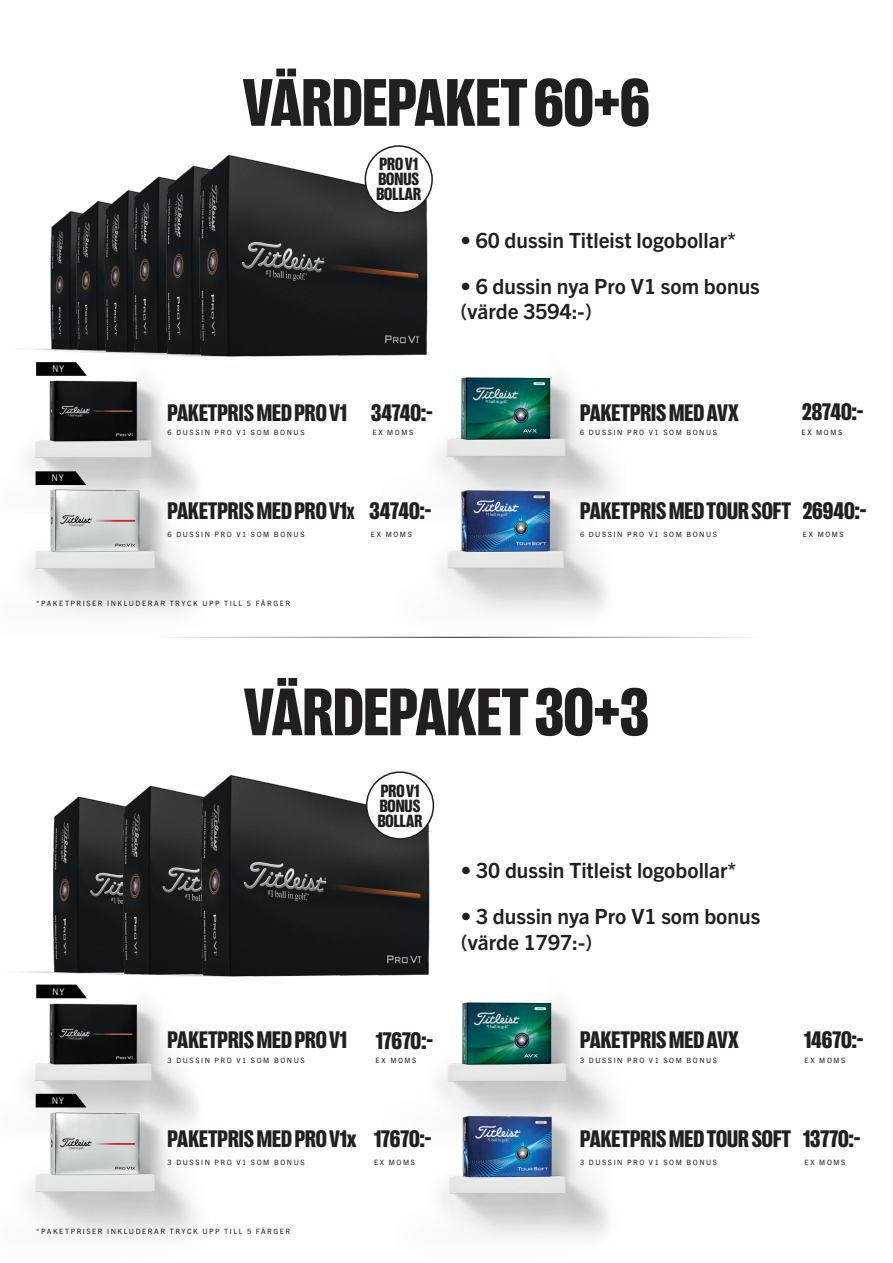
<style>
.page{position:relative;width:893px;height:1263px;background:#fff}
.page>*{position:absolute;margin:0;border:0;box-sizing:border-box;transform-origin:0 0}
.t1{font:900 condensed 68.4px "PP Right Grotesk";color:#231f20}
.t2{font:900 condensed 24.45px "PP Right Grotesk";color:#231f20}
.t3{font:700 21px/25.2px "Trade Gothic Next LT Pro";color:#231f20}
.t4{font:900 condensed 18px/15px "PP Right Grotesk";color:#231f20}
.t5{font:9px "Trade Gothic LT Std";letter-spacing:.08em;color:#fff}
.t6{font:7.35px "Trade Gothic Next LT Pro";letter-spacing:.21em;color:#231f20}
.s1{font-size:18px}
</style>
<div class="page">
<img style="left:56px;top:211px;width:24px;height:28px">
<img style="left:80px;top:201px;width:29px;height:38px">
<img style="left:109px;top:190px;width:30px;height:49px">
<img style="left:139px;top:145px;width:294px;height:212px">
<img style="left:53px;top:806px;width:14px;height:56px">
<img style="left:67px;top:793px;width:74px;height:69px">
<img style="left:141px;top:774px;width:294px;height:203px">
<div style="left:365px;top:146px;width:67px;height:67px;background:#fff;border-radius:50%"></div>
<div style="left:365px;top:145px;width:68px;height:69px;border:2px solid #231f20;border-radius:50%"></div>
<img style="left:31px;top:239px;width:206px;height:208px">
<img style="left:27px;top:447px;width:222px;height:190px">
<img style="left:382px;top:234px;width:188px;height:158px">
<img style="left:381px;top:392px;width:269px;height:245px">
<div style="left:367px;top:772px;width:66px;height:67px;background:#fff;border-radius:50%"></div>
<div style="left:366px;top:771px;width:68px;height:69px;border:2px solid #231f20;border-radius:50%"></div>
<img style="left:24px;top:862px;width:213px;height:208px">
<img style="left:27px;top:1070px;width:171px;height:169px">
<svg style="left:36px;top:362px;width:51px;height:14px"></svg>
<svg style="left:36px;top:471px;width:50px;height:14px"></svg>
<svg style="left:36px;top:984px;width:51px;height:14px"></svg>
<svg style="left:36px;top:1094px;width:50px;height:13px"></svg>
<img style="left:383px;top:859px;width:188px;height:158px">
<img style="left:438px;top:1017px;width:177px;height:222px">
<p class="t5" style="left:52px;top:363px;width:14px">NY</p>
<p class="t5" style="left:52px;top:473px;width:14px">NY</p>
<h1 class="t1" style="left:243px;top:67px;width:409px">VÄRDEPAKET 60+6</h1>
<h3 class="t4" style="left:376px;top:157px;width:46px">PRO V1<br>BONUS<br>BOLLAR</h3>
<h3 class="t3" style="left:460px;top:226px;width:277px">• 60 dussin Titleist logobollar*</h3>
<h3 class="t3" style="left:460px;top:272px;width:301px">• 6 dussin nya Pro V1 som bonus (värde 3594:-)</h3>
<h2 class="t2" style="left:580px;top:399px;width:160px">PAKETPRIS MED AVX</h2>
<h2 class="t2" style="left:168px;top:399px;width:181px">PAKETPRIS MED PRO V1</h2>
<p class="t6" style="left:168px;top:427px;width:138px">6 DUSSIN PRO V1 SOM BONUS</p>
<p class="t6" style="left:580px;top:427px;width:138px">6 DUSSIN PRO V1 SOM BONUS</p>
<h2 class="t2" style="left:371px;top:400px;width:63px">34740:-</h2>
<p class="t6" style="left:372px;top:427px;width:42px">EX MOMS</p>
<h2 class="t2" style="left:802px;top:399px;width:63px">28740:-</h2>
<p class="t6" style="left:801px;top:427px;width:42px">EX MOMS</p>
<h2 class="t2" style="left:168px;top:498px;width:189px">PAKETPRIS MED PRO V1<span class="s1">X</span></h2>
<p class="t6" style="left:168px;top:529px;width:138px">6 DUSSIN PRO V1 SOM BONUS</p>
<h2 class="t2" style="left:370px;top:498px;width:63px">34740:-</h2>
<p class="t6" style="left:371px;top:529px;width:42px">EX MOMS</p>
<h2 class="t2" style="left:580px;top:498px;width:213px">PAKETPRIS MED TOUR SOFT</h2>
<p class="t6" style="left:580px;top:529px;width:138px">6 DUSSIN PRO V1 SOM BONUS</p>
<h2 class="t2" style="left:803px;top:498px;width:65px">26940:-</h2>
<p class="t6" style="left:803px;top:529px;width:42px">EX MOMS</p>
<p class="t6" style="left:37px;top:598px;width:255px">*PAKETPRISER INKLUDERAR TRYCK UPP TILL 5 FÄRGER</p>
<p class="t5" style="left:52px;top:986px;width:14px">NY</p>
<p class="t5" style="left:52px;top:1095px;width:14px">NY</p>
<h1 class="t1" style="left:244px;top:676px;width:406px">VÄRDEPAKET 30+3</h1>
<h3 class="t4" style="left:378px;top:783px;width:46px">PRO V1<br>BONUS<br>BOLLAR</h3>
<h3 class="t3" style="left:461px;top:857px;width:277px">• 30 dussin Titleist logobollar*</h3>
<h3 class="t3" style="left:461px;top:903px;width:301px">• 3 dussin nya Pro V1 som bonus (värde 1797:-)</h3>
<h2 class="t2" style="left:168px;top:1027px;width:181px">PAKETPRIS MED PRO V1</h2>
<p class="t6" style="left:168px;top:1055px;width:138px">3 DUSSIN PRO V1 SOM BONUS</p>
<h2 class="t2" style="left:376px;top:1027px;width:59px">17670:-</h2>
<p class="t6" style="left:376px;top:1055px;width:42px">EX MOMS</p>
<h2 class="t2" style="left:168px;top:1126px;width:191px">PAKETPRIS MED PRO V1x</h2>
<p class="t6" style="left:168px;top:1157px;width:138px">3 DUSSIN PRO V1 SOM BONUS</p>
<h2 class="t2" style="left:374px;top:1126px;width:59px">17670:-</h2>
<p class="t6" style="left:374px;top:1157px;width:42px">EX MOMS</p>
<h2 class="t2" style="left:580px;top:1027px;width:160px">PAKETPRIS MED AVX</h2>
<p class="t6" style="left:580px;top:1055px;width:138px">3 DUSSIN PRO V1 SOM BONUS</p>
<h2 class="t2" style="left:804px;top:1027px;width:61px">14670:-</h2>
<p class="t6" style="left:804px;top:1055px;width:42px">EX MOMS</p>
<h2 class="t2" style="left:580px;top:1126px;width:213px">PAKETPRIS MED TOUR SOFT</h2>
<p class="t6" style="left:580px;top:1157px;width:138px">3 DUSSIN PRO V1 SOM BONUS</p>
<h2 class="t2" style="left:803px;top:1126px;width:59px">13770:-</h2>
<p class="t6" style="left:804px;top:1157px;width:42px">EX MOMS</p>
<p class="t6" style="left:37px;top:1226px;width:255px">*PAKETPRISER INKLUDERAR TRYCK UPP TILL 5 FÄRGER</p>
</div>
